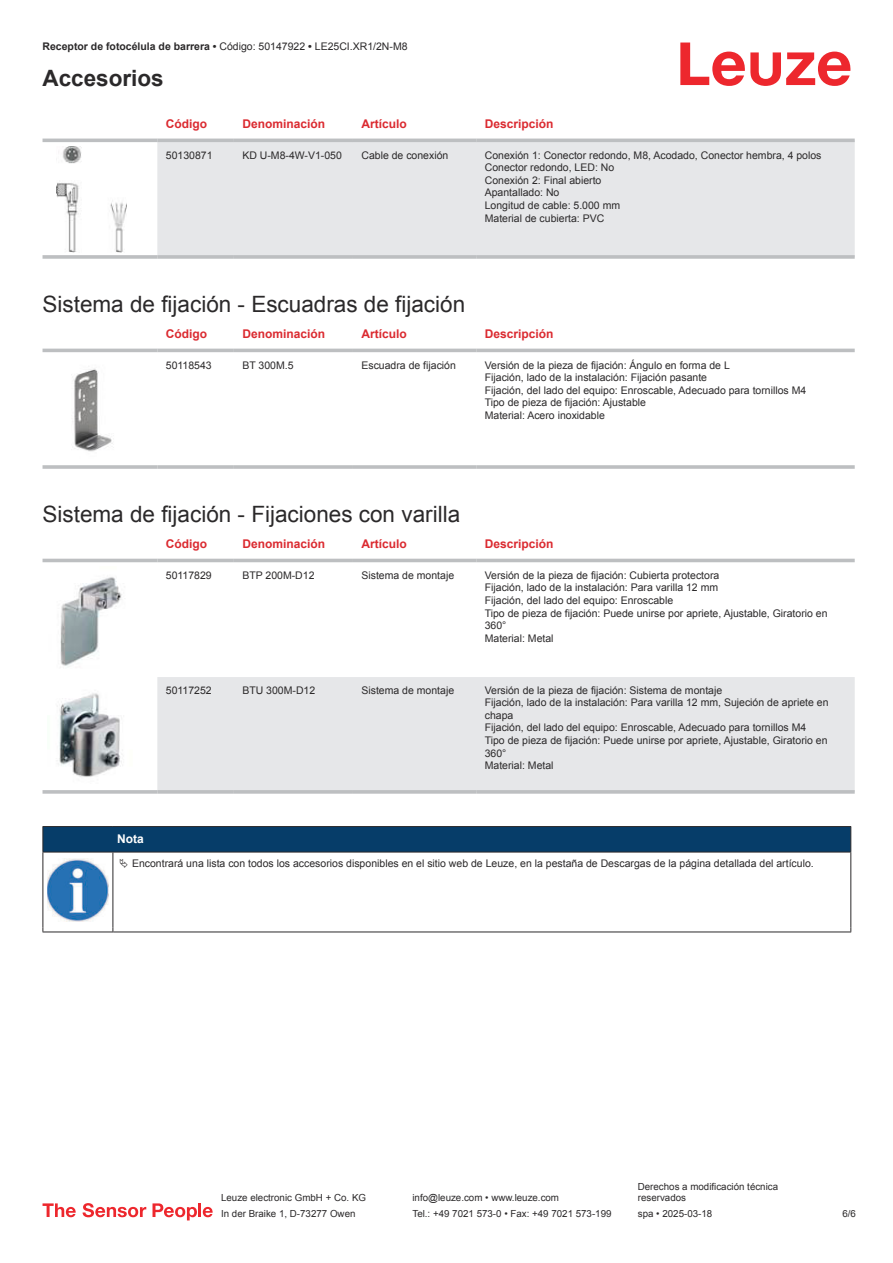
<style>
.page{position:relative;width:893px;height:1263px;background:#fff}
.page>*{position:absolute;margin:0;border:0;box-sizing:border-box;transform-origin:0 0}
.t1{font:22.5px "Arial";color:#2b292a}
.t2{font:700 22.5px "Arial";color:#2b292a}
.t3{font:700 12px "Arial";color:#db2a30}
.t4{font:700 12px "Arial";color:#fff}
.t5{font:10.5px/12.6px "Arial";color:#2b292a}
.t6{font:700 10.5px "Arial";color:#2b292a}
.t7{font:9.75px/11.7px "Arial";color:#2b292a}
.s1{font-weight:400}
</style>
<div class="page">
<svg style="left:680px;top:43px;width:170px;height:43px"></svg>
<svg style="left:43px;top:138px;width:812px;height:72px"></svg>
<div style="left:157px;top:142px;width:698px;height:113px;background:#e6e7e9"></div>
<hr style="left:43px;top:139px;width:114px;height:3px;background:#bdbfc1">
<hr style="left:157px;top:139px;width:77px;height:3px;background:#bdbfc1">
<hr style="left:234px;top:139px;width:119px;height:3px;background:#bdbfc1">
<hr style="left:353px;top:139px;width:123px;height:3px;background:#bdbfc1">
<hr style="left:476px;top:139px;width:379px;height:3px;background:#bdbfc1">
<svg style="left:43px;top:255px;width:114px;height:4px"></svg>
<hr style="left:157px;top:255px;width:77px;height:4px;background:#bdbfc1">
<svg style="left:234px;top:255px;width:119px;height:4px"></svg>
<svg style="left:353px;top:255px;width:123px;height:4px"></svg>
<hr style="left:476px;top:255px;width:379px;height:4px;background:#bdbfc1">
<img style="left:56px;top:146px;width:70px;height:107px">
<svg style="left:43px;top:348px;width:812px;height:5px;fill:#efeff0"></svg>
<hr style="left:43px;top:349px;width:114px;height:3px;background:#bdbfc1">
<hr style="left:157px;top:349px;width:77px;height:3px;background:#bdbfc1">
<hr style="left:234px;top:349px;width:119px;height:3px;background:#bdbfc1">
<hr style="left:353px;top:349px;width:123px;height:3px;background:#bdbfc1">
<hr style="left:476px;top:349px;width:379px;height:3px;background:#bdbfc1">
<hr style="left:43px;top:465px;width:114px;height:4px;background:#c3c5c7">
<svg style="left:157px;top:465px;width:77px;height:4px"></svg>
<hr style="left:234px;top:465px;width:119px;height:4px;background:#c4c6c7">
<hr style="left:353px;top:465px;width:123px;height:4px;background:#c3c5c7">
<svg style="left:476px;top:465px;width:379px;height:4px;background:#c3c5c7"></svg>
<img style="left:72px;top:368px;width:41px;height:84px">
<div style="left:43px;top:558px;width:812px;height:5px;background:#edeeee"></div>
<div style="left:157px;top:677px;width:698px;height:113px;background:#e6e7e9"></div>
<hr style="left:43px;top:559px;width:114px;height:3px;background:#bdbfc1">
<hr style="left:157px;top:559px;width:77px;height:3px;background:#bdbfc1">
<hr style="left:234px;top:559px;width:119px;height:3px;background:#bdbfc1">
<hr style="left:353px;top:559px;width:123px;height:3px;background:#bdbfc1">
<hr style="left:476px;top:559px;width:379px;height:3px;background:#bdbfc1">
<svg style="left:43px;top:790px;width:114px;height:4px"></svg>
<svg style="left:157px;top:790px;width:77px;height:4px"></svg>
<svg style="left:234px;top:790px;width:119px;height:4px"></svg>
<svg style="left:353px;top:790px;width:123px;height:4px"></svg>
<svg style="left:476px;top:790px;width:379px;height:4px;background:#c3c4c6"></svg>
<img style="left:60px;top:577px;width:62px;height:89px">
<img style="left:57px;top:693px;width:65px;height:84px">
<hr style="left:43px;top:852px;width:70px;height:1px;background:#2b292a">
<svg style="left:43px;top:826px;width:808px;height:26px;background:#083c65"></svg>
<hr style="left:113px;top:852px;width:738px;height:1px;background:#2b292a">
<hr style="left:43px;top:852px;width:1px;height:75px;background:#2b292a">
<hr style="left:113px;top:852px;width:1px;height:75px;background:#2b292a">
<hr style="left:850px;top:852px;width:1px;height:75px;background:#2b292a">
<hr style="left:43px;top:931px;width:70px;height:1px;background:#2b292a">
<hr style="left:113px;top:931px;width:738px;height:1px;background:#2b292a">
<img style="left:47px;top:858px;width:61px;height:63px">
<svg style="left:43px;top:1203px;width:33px;height:14px"></svg>
<svg style="left:83px;top:1203px;width:63px;height:14px"></svg>
<svg style="left:153px;top:1203px;width:44px;height:17px"></svg>
<hr style="left:198px;top:1203px;width:3px;height:14px;background:#ed272d">
<svg style="left:203px;top:1207px;width:10px;height:10px"></svg>
<p class="t6" style="left:43px;top:43px;width:367px">Receptor de fotocélula de barrera • <span class="s1">Código: 50147922</span> • <span class="s1">LE25CI.XR1/2N-M8</span></p>
<h1 class="t2" style="left:43px;top:70px;width:123px">Accesorios</h1>
<p class="t3" style="left:166px;top:119px;width:43px">Código</p>
<p class="t3" style="left:242px;top:119px;width:84px">Denominación</p>
<p class="t3" style="left:361px;top:119px;width:47px">Artículo</p>
<p class="t3" style="left:485px;top:119px;width:70px">Descripción</p>
<p class="t5" style="left:166px;top:150px;width:48px">50130871</p>
<p class="t5" style="left:242px;top:150px;width:101px">KD U-M8-4W-V1-050</p>
<p class="t5" style="left:361px;top:150px;width:88px">Cable de conexión</p>
<p class="t5" style="left:485px;top:150px;width:338px">Conexión 1: Conector redondo, M8, Acodado, Conector hembra, 4 polos<br>Conector redondo, LED: No<br>Conexión 2: Final abierto<br>Apantallado: No<br>Longitud de cable: 5.000 mm<br>Material de cubierta: PVC</p>
<h1 class="t1" style="left:43px;top:295px;width:424px">Sistema de fijación - Escuadras de fijación</h1>
<p class="t3" style="left:166px;top:329px;width:43px">Código</p>
<p class="t3" style="left:242px;top:329px;width:84px">Denominación</p>
<p class="t3" style="left:361px;top:329px;width:47px">Artículo</p>
<p class="t3" style="left:485px;top:329px;width:70px">Descripción</p>
<p class="t5" style="left:166px;top:360px;width:47px">50118543</p>
<p class="t5" style="left:242px;top:360px;width:53px">BT 300M.5</p>
<p class="t5" style="left:361px;top:360px;width:96px">Escuadra de fijación</p>
<p class="t5" style="left:485px;top:360px;width:323px">Versión de la pieza de fijación: Ángulo en forma de L<br>Fijación, lado de la instalación: Fijación pasante<br>Fijación, del lado del equipo: Enroscable, Adecuado para tornillos M4<br>Tipo de pieza de fijación: Ajustable<br>Material: Acero inoxidable</p>
<h1 class="t1" style="left:43px;top:505px;width:419px">Sistema de fijación - Fijaciones con varilla</h1>
<p class="t3" style="left:166px;top:539px;width:43px">Código</p>
<p class="t3" style="left:242px;top:539px;width:84px">Denominación</p>
<p class="t3" style="left:361px;top:539px;width:47px">Artículo</p>
<p class="t3" style="left:485px;top:539px;width:70px">Descripción</p>
<p class="t5" style="left:166px;top:570px;width:47px">50117829</p>
<p class="t5" style="left:242px;top:570px;width:74px">BTP 200M-D12</p>
<p class="t5" style="left:361px;top:570px;width:94px">Sistema de montaje</p>
<p class="t5" style="left:485px;top:570px;width:344px">Versión de la pieza de fijación: Cubierta protectora<br>Fijación, lado de la instalación: Para varilla 12 mm<br>Fijación, del lado del equipo: Enroscable<br>Tipo de pieza de fijación: Puede unirse por apriete, Ajustable, Giratorio en 360°<br>Material: Metal</p>
<p class="t5" style="left:166px;top:684px;width:47px">50117252</p>
<p class="t5" style="left:242px;top:684px;width:74px">BTU 300M-D12</p>
<p class="t5" style="left:361px;top:684px;width:94px">Sistema de montaje</p>
<p class="t5" style="left:485px;top:684px;width:345px">Versión de la pieza de fijación: Sistema de montaje<br>Fijación, lado de la instalación: Para varilla 12 mm, Sujeción de apriete en chapa<br>Fijación, del lado del equipo: Enroscable, Adecuado para tornillos M4<br>Tipo de pieza de fijación: Puede unirse por apriete, Ajustable, Giratorio en 360°<br>Material: Metal</p>
<p class="t4" style="left:117px;top:835px;width:28px">Nota</p>
<p class="t5" style="left:132px;top:858px;width:683px">Encontrará una lista con todos los accesorios disponibles en el sitio web de Leuze, en la pestaña de Descargas de la página detallada del artículo.</p>
<p class="t7" style="left:221px;top:1193px;width:146px">Leuze electronic GmbH + Co. KG</p>
<p class="t7" style="left:412px;top:1193px;width:148px">info@leuze.com • www.leuze.com</p>
<p class="t7" style="left:638px;top:1181px;width:142px">Derechos a modificación técnica reservados</p>
<p class="t7" style="left:221px;top:1209px;width:136px">In der Braike 1, D-73277 Owen</p>
<p class="t7" style="left:412px;top:1209px;width:201px">Tel.: +49 7021 573-0 • Fax: +49 7021 573-199</p>
<p class="t7" style="left:638px;top:1209px;width:76px">spa • 2025-03-18</p>
<p class="t7" style="left:842px;top:1209px;width:15px">6 /6</p>
</div>
